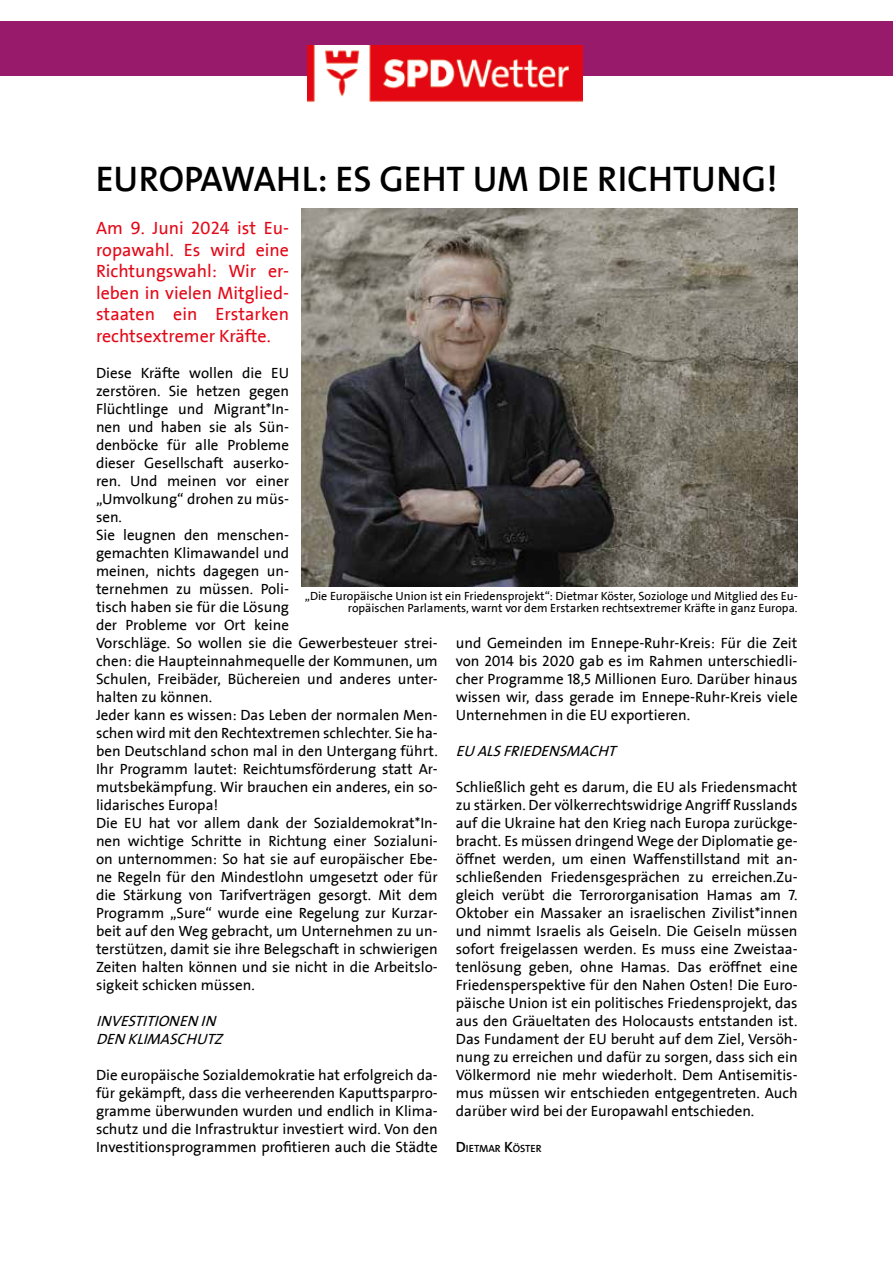
<style>
.page{position:relative;width:893px;height:1263px;background:#fff}
.page>*{position:absolute;margin:0;border:0;box-sizing:border-box;transform-origin:0 0}
.t1{font:700 36px "SPD2002 The Sans";color:#000}
.t2{font:18px/21.6px "SPD2002 The Sans";color:#e30918;text-align:justify}
.t3{font:15px/18px "SPD2002 The Sans";color:#000;text-align:justify}
.t4{font:italic 15px/18px "SPD2002 The Sans";color:#000}
.t5{font:12px/12px "SPD2002 The Sans";color:#000;text-align:right}
.t6{font:700 10.5px "SPD2002 The Sans";color:#000}
.s1{font-size:15px}
</style>
<div class="page">
<div style="left:0;top:21px;width:893px;height:55px;background:#981a6a"></div>
<img style="left:307px;top:46px;width:276px;height:56px">
<img style="left:302px;top:208px;width:496px;height:379px">
<h1 class="t1" style="left:96px;top:160px;width:684px">EUROPAWAHL: ES GEHT UM DIE RICHTUNG!</h1>
<p class="t2" style="left:96px;top:218px;width:195px">Am 9. Juni 2024 ist Eu&shy;ropawahl. Es wird eine Richtungswahl: Wir er&shy;leben in vielen Mitglied&shy;staaten ein Erstarken rechtsextremer Kräfte.</p>
<p class="t3" style="left:96px;top:364px;width:343px;text-align:left">Diese Kräfte wollen die EU<br>zerstören. Sie hetzen gegen<br>Flüchtlinge und Migrant*In-<br>nen und haben sie als Sün-<br>denböcke für alle Probleme<br>dieser Gesellschaft auserko-<br>ren. Und meinen vor einer<br>„Umvolkung“ drohen zu müs-<br>sen.<br>Sie leugnen den menschen-<br>gemachten Klimawandel und<br>meinen, nichts dagegen un-<br>ternehmen zu müssen. Poli-<br>tisch haben sie für die Lösung<br>der Probleme vor Ort keine<br>Vorschläge. So wollen sie die Gewerbesteuer strei&shy;chen: die Haupteinnahmequelle der Kommunen, um Schulen, Freibäder, Büchereien und anderes unter&shy;halten zu können.<br>Jeder kann es wissen: Das Leben der normalen Men&shy;schen wird mit den Rechtextremen schlechter. Sie ha&shy;ben Deutschland schon mal in den Untergang führt.<br>Ihr Programm lautet: Reichtumsförderung statt Ar&shy;mutsbekämpfung. Wir brauchen ein anderes, ein so&shy;lidarisches Europa!<br>Die EU hat vor allem dank der Sozialdemokrat*In&shy;nen wichtige Schritte in Richtung einer Sozialuni&shy;on unternommen: So hat sie auf europäischer Ebe&shy;ne Regeln für den Mindestlohn umgesetzt oder für die Stärkung von Tarifverträgen gesorgt. Mit dem Programm „Sure“ wurde eine Regelung zur Kurzar&shy;beit auf den Weg gebracht, um Unternehmen zu un&shy;terstützen, damit sie ihre Belegschaft in schwierigen Zeiten halten können und sie nicht in die Arbeitslo&shy;sigkeit schicken müssen.</p>
<p class="t4" style="left:96px;top:1012px;width:132px">INVESTITIONEN IN<br>DEN KLIMASCHUTZ</p>
<p class="t3" style="left:96px;top:1066px;width:343px">Die europäische Sozialdemokratie hat erfolgreich da&shy;für gekämpft, dass die verheerenden Kaputtsparpro&shy;gramme überwunden wurden und endlich in Klima&shy;schutz und die Infrastruktur investiert wird. Von den Investitionsprogrammen profitieren auch die Städte</p>
<p class="t5" style="left:305px;top:590px;width:494px">„Die Europäische Union ist ein Friedensprojekt“: Dietmar Köster, Soziologe und Mitglied des Eu&shy;ropäischen Parlaments, warnt vor dem Erstarken rechtsextremer Kräfte in ganz Europa.</p>
<p class="t3" style="left:456px;top:634px;width:343px">und Gemeinden im Ennepe-Ruhr-Kreis: Für die Zeit von 2014 bis 2020 gab es im Rahmen unterschiedli&shy;cher Programme 18,5 Millionen Euro. Darüber hinaus wissen wir, dass gerade im Ennepe-Ruhr-Kreis viele Unternehmen in die EU exportieren.</p>
<p class="t4" style="left:456px;top:742px;width:166px">EU ALSFRIEDENSMACHT</p>
<p class="t3" style="left:456px;top:778px;width:343px">Schließlich geht es darum, die EU als Friedensmacht zu stärken. Der völkerrechtswidrige Angriff Russlands auf die Ukraine hat den Krieg nach Europa zurückge&shy;bracht. Es müssen dringend Wege der Diplomatie ge&shy;öffnet werden, um einen Waffenstillstand mit an&shy;schließenden Friedensgesprächen zu erreichen.Zu&shy;gleich verübt die Terrororganisation Hamas am 7.<br>Oktober ein Massaker an israelischen Zivilist*innen und nimmt Israelis als Geiseln. Die Geiseln müssen sofort freigelassen werden. Es muss eine Zweistaa&shy;tenlösung geben, ohne Hamas. Das eröffnet eine Friedensperspektive für den Nahen Osten! Die Euro&shy;päische Union ist ein politisches Friedensprojekt, das aus den Gräueltaten des Holocausts entstanden ist.<br>Das Fundament der EU beruht auf dem Ziel, Versöh&shy;nung zu erreichen und dafür zu sorgen, dass sich ein Völkermord nie mehr wiederholt. Dem Antisemitis&shy;mus müssen wir entschieden entgegentreten. Auch darüber wird bei der Europawahl entschieden.</p>
<p class="t6" style="left:456px;top:1143px;width:87px"><span class="s1">D</span>IETMAR <span class="s1">K</span>ÖSTER</p>
</div>
